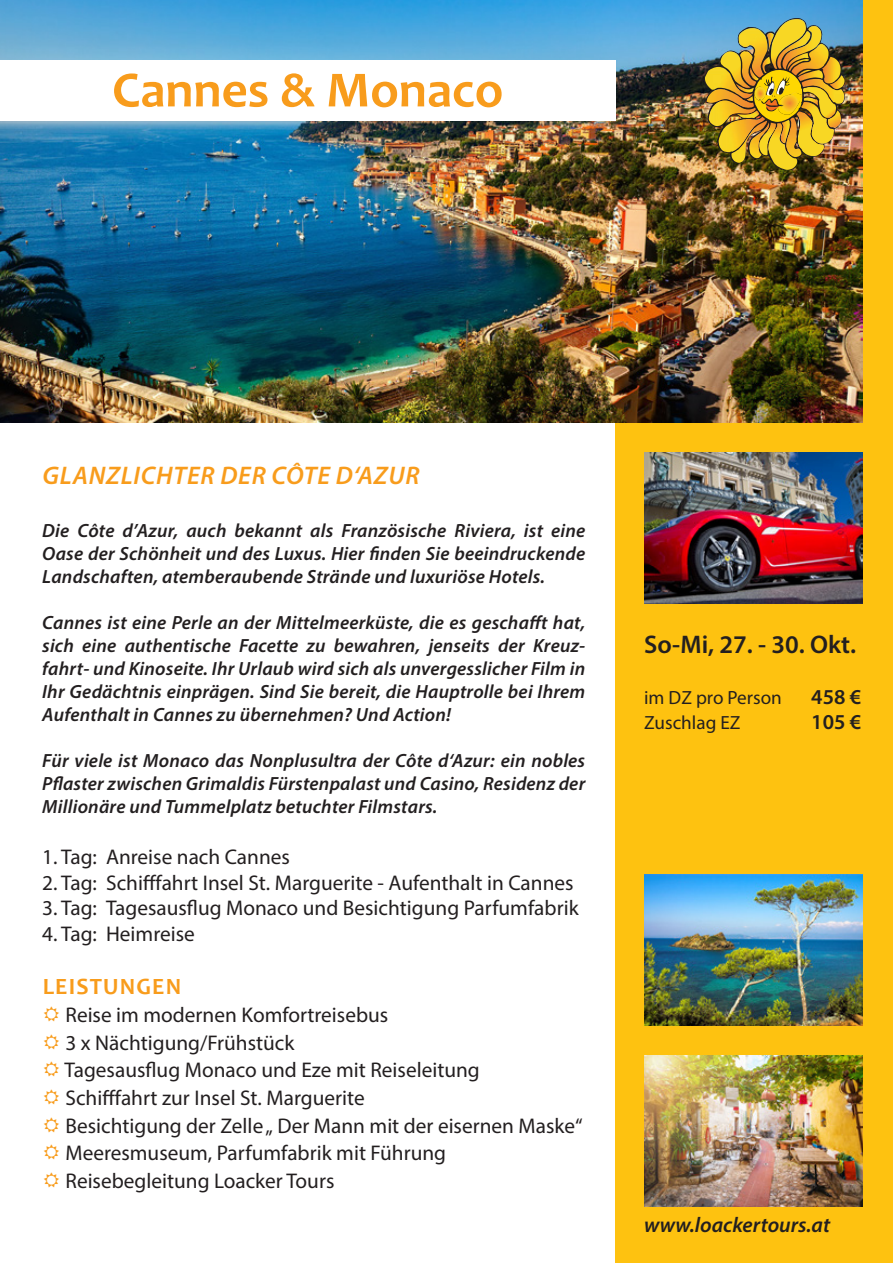
<style>
.page{position:relative;width:893px;height:1263px;background:#fff}
.page>*{position:absolute;margin:0;border:0;box-sizing:border-box;transform-origin:0 0}
.t1{font:700 51.15px "Candara";color:#f89c1c}
.t2{font:italic 600 25.5px "Myriad Pro";letter-spacing:.03em;color:#f89c1c}
.t3{font:600 25.5px "Myriad Pro";color:#231f20}
.t4{font:700 23.4px "Candara";letter-spacing:.05em;color:#f89c1c}
.t5{font:21.3px/27.6px "Myriad Pro";color:#231f20}
.t6{font:italic 600 21.3px "Myriad Pro";color:#231f20}
.t7{font:600 21.3px "Myriad Pro";color:#231f20}
.t8{font:italic 600 19.2px/23px "Myriad Pro";letter-spacing:.01em;color:#231f20;text-align:justify}
.t9{font:19.2px "Myriad Pro";color:#231f20}
</style>
<div class="page">
<div style="left:615px;top:0;width:278px;height:1263px;background:#fec210"></div>
<img style="left:0;top:0;width:863px;height:422px">
<div style="left:0;top:60px;width:615px;height:61px;background:#fff"></div>
<img style="left:644px;top:452px;width:219px;height:151px">
<img style="left:644px;top:1056px;width:219px;height:151px">
<img style="left:644px;top:875px;width:219px;height:151px">
<img style="left:704px;top:18px;width:141px;height:152px">
<p class="t1" style="left:112px;top:58px;width:393px">Cannes &amp; Monaco</p>
<p class="t2" style="left:42px;top:459px;width:379px">GLANZLICHTER DER CÔTE D‘AZUR</p>
<p class="t8" style="left:42px;top:519px;width:545px">Die Côte d’Azur, auch bekannt als Französische Riviera, ist eine Oase der Schönheit und des Luxus. Hier finden Sie beeindruckende Landschaften, atemberaubende Strände und luxuriöse Hotels.</p>
<p class="t8" style="left:42px;top:611px;width:545px">Cannes ist eine Perle an der Mittelmeerküste, die es geschafft hat, sich eine authentische Facette zu bewahren, jenseits der Kreuz&shy;fahrt- und Kinoseite. Ihr Urlaub wird sich als unvergesslicher Film in Ihr Gedächtnis einprägen. Sind Sie bereit, die Hauptrolle bei Ihrem Aufenthalt in Cannes zu übernehmen? Und Action!</p>
<p class="t8" style="left:42px;top:749px;width:545px">Für viele ist Monaco das Nonplusultra der Côte d‘Azur: ein nobles Pflaster zwischen Grimaldis Fürstenpalast und Casino, Residenz der Millionäre und Tummelplatz betuchter Filmstars.</p>
<p class="t5" style="left:42px;top:843px;width:249px">1. Tag: Anreise nach Cannes</p>
<p class="t5" style="left:42px;top:869px;width:533px">2. Tag: Schifffahrt Insel St. Marguerite - Aufenthalt in Cannes</p>
<p class="t5" style="left:42px;top:894px;width:538px">3. Tag: Tagesausflug Monaco und Besichtigung Parfumfabrik</p>
<p class="t5" style="left:42px;top:920px;width:154px">4. Tag: Heimreise</p>
<p class="t4" style="left:43px;top:972px;width:140px">LEISTUNGEN</p>
<p class="t5" style="left:65px;top:1000px;width:520px">Reise im modernen Komfortreisebus<br>3 x Nächtigung/Frühstück<br>Tagesausflug Monaco und Eze mit Reiseleitung<br>Schifffahrt zur Insel St. Marguerite<br>Besichtigung der Zelle „ Der Mann mit der eisernen Maske“ Meeresmuseum, Parfumfabrik mit Führung Reisebegleitung Loacker Tours</p>
<p class="t3" style="left:644px;top:628px;width:213px">So-Mi, 27. - 30. Okt.</p>
<p class="t9" style="left:644px;top:685px;width:139px">im DZ pro Person</p>
<p class="t7" style="left:811px;top:683px;width:52px">458 €</p>
<p class="t9" style="left:644px;top:711px;width:98px">Zuschlag EZ</p>
<p class="t7" style="left:811px;top:709px;width:52px">105 €</p>
<p class="t6" style="left:644px;top:1211px;width:188px">www.loackertours.at</p>
</div>
